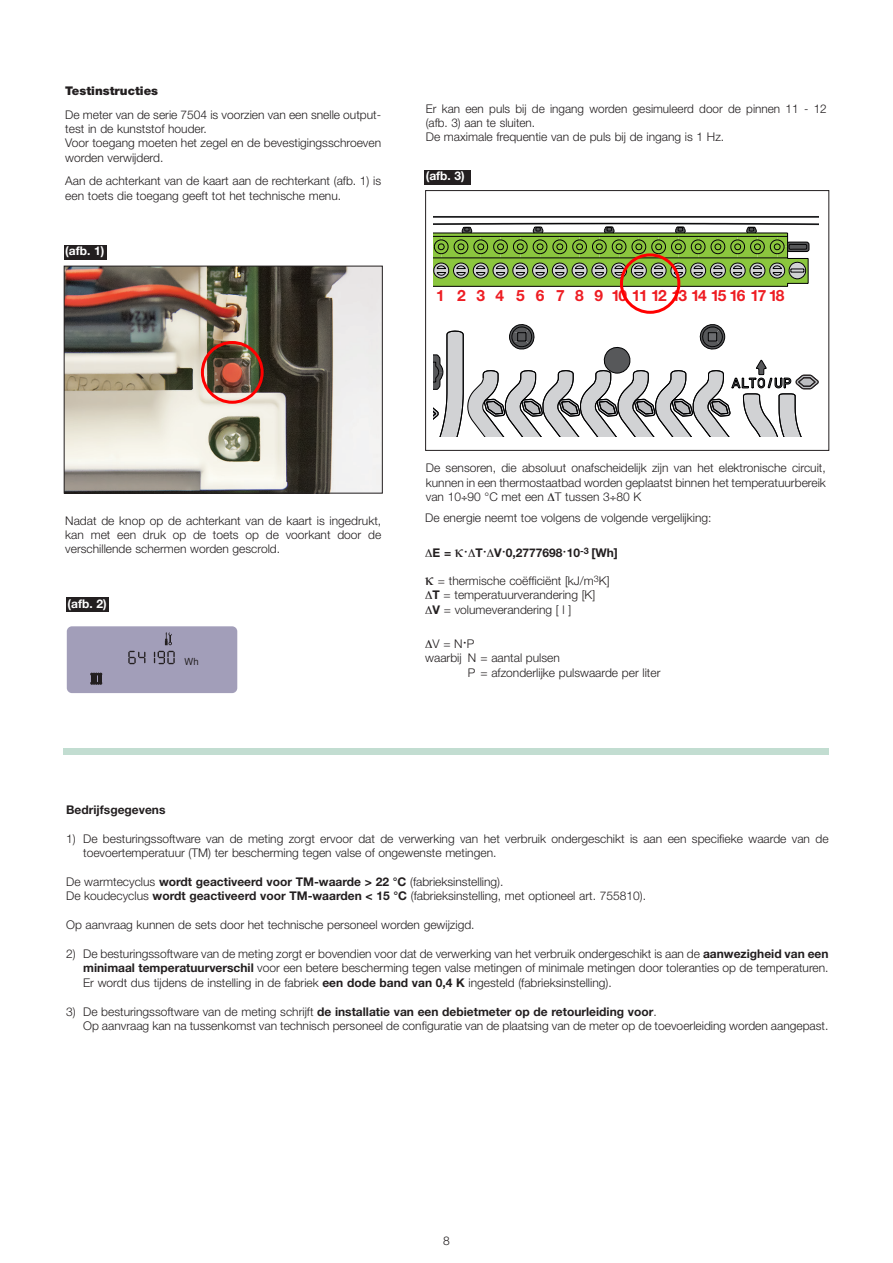
<style>
.page{position:relative;width:893px;height:1263px;background:#fff}
.page>*{position:absolute;margin:0;border:0;box-sizing:border-box;transform-origin:0 0}
.t1{font:700 15.6px "Helvetica Neue";letter-spacing:-.1em;color:#ee1d23}
.Normale{font:300 12px/14.4px "Helvetica Neue LT Std";color:#231f20}
.Normale-2{font:700 12px "Helvetica Neue LT Std";color:#231f20}
.Normale-3{font:700 12px "Helvetica Neue LT Std";color:#fff}
.Normale-4{font:900 12px "Helvetica Neue LT Std";color:#231f20}
.t2{font:9.9px "Helvetica Neue";color:#231f20;scale:.95 1}
.s1{font-weight:700}
.s2{font-weight:300}
</style>
<div class="page">
<div style="left:64px;top:748px;width:765px;height:7px;background:#c2ddd1"></div>
<img style="left:66px;top:268px;width:315px;height:223px">
<div style="left:64px;top:266px;width:319px;height:227px;border:1px solid #231f20"></div>
<div style="left:201px;top:341px;width:63px;height:63px;border:3px solid #f00;border-radius:50%"></div>
<div style="left:425px;top:190px;width:404px;height:261px;background:#fff;border:1px solid #231f20"></div>
<div style="left:64px;top:245px;width:43px;height:15px;background:#231f20"></div>
<div style="left:66px;top:597px;width:43px;height:15px;background:#231f20"></div>
<div style="left:424px;top:170px;width:47px;height:15px;background:#231f20"></div>
<svg style="left:433px;top:216px;width:386px;height:1px"></svg>
<svg style="left:433px;top:217px;width:386px;height:219px"></svg>
<div style="left:620px;top:253px;width:60px;height:61px;border:3px solid #f00;border-radius:50%"></div>
<div style="left:67px;top:626px;width:170px;height:67px;background:#a29eb9;border-radius:5px"></div>
<svg style="left:90px;top:672px;width:12px;height:13px"></svg>
<svg style="left:154px;top:651px;width:21px;height:13px"></svg>
<svg style="left:128px;top:651px;width:17px;height:13px"></svg>
<svg style="left:165px;top:632px;width:7px;height:13px"></svg>
<p class="Normale-4" style="left:65px;top:84px;width:94px">Testinstructies</p>
<p class="Normale" style="left:65px;top:107px;width:317px">De meter van de serie 7504 is voorzien van een snelle output&shy;test in de kunststof houder.</p>
<p class="Normale" style="left:65px;top:136px;width:317px">Voor toegang moeten het zegel en de bevestigingsschroeven worden verwijderd.</p>
<p class="Normale" style="left:65px;top:173px;width:317px">Aan de achterkant van de kaart aan de rechterkant (afb. 1) is een toets die toegang geeft tot het technische menu.</p>
<p class="Normale-3" style="left:65px;top:243px;width:40px">(afb. 1)</p>
<p class="Normale" style="left:426px;top:101px;width:402px">Er kan een puls bij de ingang worden gesimuleerd door de pinnen 11 - 12 (afb. 3) aan te sluiten.</p>
<p class="Normale" style="left:426px;top:130px;width:300px">De maximale frequentie van de puls bij de ingang is 1 Hz.</p>
<p class="Normale-3" style="left:426px;top:168px;width:40px">(afb. 3)</p>
<p class="t1" style="left:436px;top:284px;width:350px">1 2 3 4 5 6 7 8 9 101112131415161718</p>
<p class="Normale" style="left:426px;top:460px;width:402px;text-align:justify">De sensoren, die absoluut onafscheidelijk zijn van het elektronische circuit, kunnen in een thermostaatbad worden geplaatst binnen het temperatuurbereik van 10 90 °C met een T tussen 3 80 K</p>
<p class="Normale" style="left:65px;top:513px;width:317px;text-align:justify">Nadat de knop op de achterkant van de kaart is ingedrukt, kan met een druk op de toets op de voorkant door de verschillende schermen worden gescrold.</p>
<p class="Normale" style="left:425px;top:511px;width:288px">De energie neemt toe volgens de volgende vergelijking:</p>
<p class="Normale-2" style="left:433px;top:545px;width:187px">E = ⋅ T⋅ V⋅0,2777698⋅10<sup>-3</sup> [Wh]</p>
<p class="Normale-3" style="left:68px;top:596px;width:41px">(afb. 2)</p>
<p class="t2" style="left:185px;top:656px;width:16px">Wh</p>
<p class="Normale" style="left:438px;top:573px;width:173px">= thermische coëfficiënt [kJ/m<sup>3</sup>K]</p>
<p class="Normale" style="left:433px;top:588px;width:164px"><span class="s1">T</span> = temperatuurverandering [K]</p>
<p class="Normale" style="left:433px;top:602px;width:140px"><span class="s1">V</span> = volumeverandering [ l ]</p>
<p class="Normale" style="left:433px;top:636px;width:43px">V = N⋅P</p>
<p class="Normale" style="left:425px;top:651px;width:136px">waarbij N = aantal pulsen</p>
<p class="Normale" style="left:468px;top:665px;width:194px">P = afzonderlijke pulswaarde per liter</p>
<p class="Normale-2" style="left:66px;top:802px;width:101px">Bedrijfsgegevens</p>
<p class="Normale" style="left:83px;top:831px;width:747px;text-indent:-17px">1) De besturingssoftware van de meting zorgt ervoor dat de verwerking van het verbruik ondergeschikt is aan een specifieke waarde van de toevoertemperatuur (TM) ter bescherming tegen valse of ongewenste metingen.</p>
<p class="Normale" style="left:66px;top:874px;width:439px">De warmtecyclus <span class="s1">wordt geactiveerd voor TM-waarde &gt; 22 °C</span> (fabrieksinstelling).</p>
<p class="Normale" style="left:66px;top:889px;width:581px">De koudecyclus <span class="s1">wordt geactiveerd voor TM-waarden &lt; 15 °C</span> (fabrieksinstelling, met optioneel art. 755810).</p>
<p class="Normale" style="left:66px;top:917px;width:410px">Op aanvraag kunnen de sets door het technische personeel worden gewijzigd.</p>
<p class="Normale" style="left:83px;top:946px;width:747px;text-align:justify;text-indent:-17px">2) De besturingssoftware van de meting zorgt er bovendien voor dat de verwerking van het verbruik ondergeschikt is aan de <span class="s1">aanwezigheid van een minimaal temperatuurverschil</span> voor een betere bescherming tegen valse metingen of minimale metingen door toleranties op de temperaturen.<br>Er wordt dus tijdens de instelling in de fabriek <span class="s1">een dode band van 0,4 K</span> ingesteld (fabrieksinstelling).</p>
<p class="Normale-2" style="left:66px;top:1004px;width:592px"><span class="s2">3) De besturingssoftware van de meting schrijft</span> de installatie van een debietmeter op de retourleiding voor<span class="s2">.</span></p>
<p class="Normale" style="left:83px;top:1018px;width:747px">Op aanvraag kan na tussenkomst van technisch personeel de configuratie van de plaatsing van de meter op de toevoerleiding worden aangepast.</p>
<p class="Normale" style="left:443px;top:1233px;width:8px">8</p>
</div>
